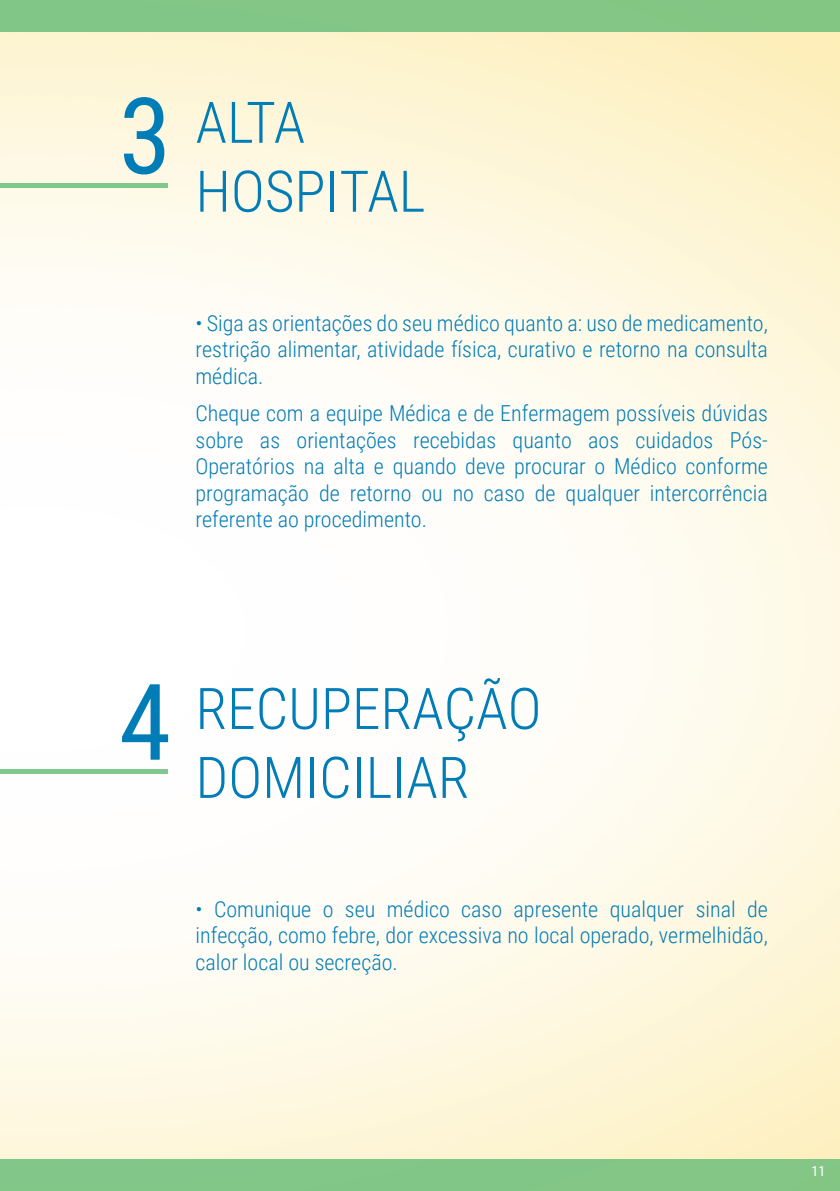
<style>
.page{position:relative;width:840px;height:1191px;background:#fff}
.page>*{position:absolute;margin:0;border:0;box-sizing:border-box;transform-origin:0 0}
.t1{font:106px "Roboto Condensed";color:#007cb6}
.t2{font:300 57.4px/68.8px "Roboto Condensed";color:#007cb6}
.t3{font:300 22px/26.4px "Roboto Condensed";color:#007cb6;text-align:justify}
.t4{font:14px "Roboto Condensed";color:#fff}
</style>
<div class="page">
<h1 class="t1" style="left:119px;top:61px;width:54px">3</h1>
<h2 class="t2" style="left:195px;top:86px;width:231px">ALTA<br>HOSPITAL</h2>
<p class="t3" style="left:195px;top:309px;width:573px">• Siga as orientações do seu médico quanto a: uso de medicamento, restrição alimentar, atividade física, curativo e retorno na consulta médica.</p>
<p class="t3" style="left:195px;top:399px;width:573px">Cheque com a equipe Médica e de Enfermagem possíveis dúvidas sobre as orientações recebidas quanto aos cuidados Pós-Operatórios na alta e quando deve procurar o Médico conforme programação de retorno ou no caso de qualquer intercorrência referente ao procedimento.</p>
<h1 class="t1" style="left:119px;top:647px;width:54px">4</h1>
<h2 class="t2" style="left:195px;top:672px;width:347px">RECUPERAÇÃO<br>DOMICILIAR</h2>
<p class="t3" style="left:195px;top:895px;width:573px">• Comunique o seu médico caso apresente qualquer sinal de infecção, como febre, dor excessiva no local operado, vermelhidão, calor local ou secreção.</p>
<p class="t4" style="left:811px;top:1161px;width:15px">11</p>
</div>
